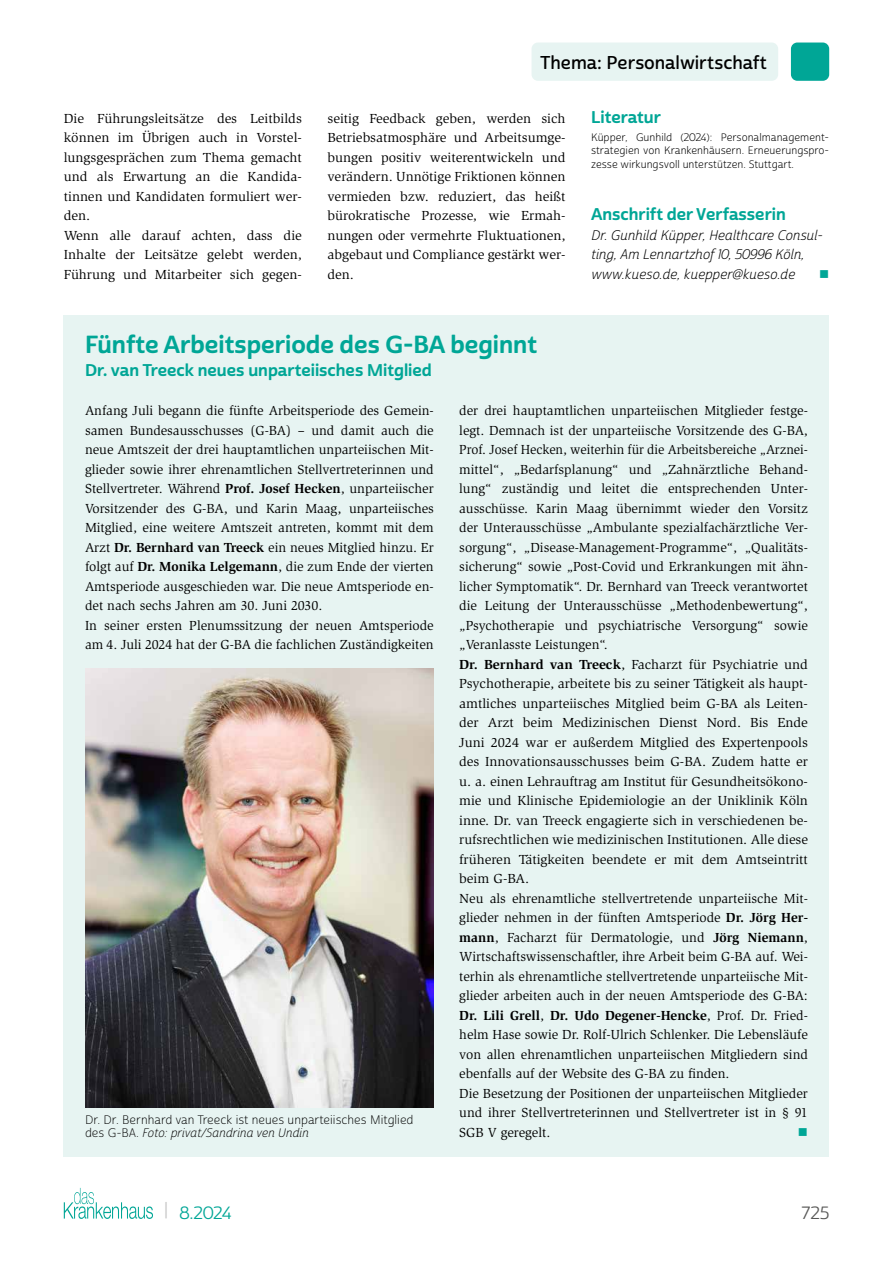
<style>
.page{position:relative;width:893px;height:1263px;background:#fff}
.page>*{position:absolute;margin:0;border:0;box-sizing:border-box;transform-origin:0 0}
.t1{font:24px "Cabrito Sans Nor Bol";color:#00a696}
.t2{font:18px "Cabrito Sans Nor Dem";color:#000}
.t3{font:17.25px "Cabrito Sans Nor Reg";color:#00a696}
.t4{font:17.25px "Cabrito Sans Nor Reg";color:#575756}
.t5{font:16.5px "Cabrito Sans Nor Bol";color:#00a696}
.t6{font:13.5px/19.5px "Slimbach Std";color:#000}
.t7{font:13.5px/19.5px "Cabrito Sans Nor Boo It";color:#000}
.t8{font:13.5px "Wingdings";color:#00a696}
.t9{font:12px "Cabrito Sans Nor Lig";color:#000}
.t10{font:12px "Cabrito Sans Nor Lig It";color:#000}
.t11{font:10.5px/13.5px "Cabrito Sans Nor Boo";color:#000;text-align:justify}
.s1{font-weight:700}
.s2{font-family:"Cabrito Sans Nor Lig"}
.s3{font-size:18.9px;color:#c6c6c6}
</style>
<div class="page">
<svg style="left:64px;top:1188px;width:89px;height:31px"></svg>
<div style="left:791px;top:43px;width:38px;height:38px;background:#00a696;border-radius:6px"></div>
<div style="left:531px;top:43px;width:247px;height:38px;background:#e7f4f2;border-radius:6px"></div>
<div style="left:64px;top:315px;width:765px;height:842px;background:#e7f4f2"></div>
<img style="left:85px;top:669px;width:349px;height:439px">
<h2 class="t2" style="left:540px;top:51px;width:228px">Thema: Personalwirtschaft</h2>
<p class="t6" style="left:64px;top:109px;width:240px">Die Führungsleitsätze des Leitbilds können im Übrigen auch in Vorstel&shy;lungsgesprächen zum Thema gemacht und als Erwartung an die Kandida&shy;tinnen und Kandidaten formuliert wer&shy;den.<br>Wenn alle darauf achten, dass die<br>Inhalte der Leitsätze gelebt werden,<br>Führung und Mitarbeiter sich gegen-</p>
<p class="t6" style="left:327px;top:109px;width:240px;text-align:justify">seitig Feedback geben, werden sich Betriebsatmosphäre und Arbeitsumge&shy;bungen positiv weiterentwickeln und verändern. Unnötige Friktionen können vermieden bzw. reduziert, das heißt bürokratische Prozesse, wie Ermah&shy;nungen oder vermehrte Fluktuationen, abgebaut und Compliance gestärkt wer&shy;den.</p>
<p class="t5" style="left:591px;top:107px;width:71px">Literatur</p>
<p class="t11" style="left:591px;top:130px;width:240px">Küpper, Gunhild (2024): Personalmanagement&shy;strategien von Krankenhäusern. Erneuerungspro&shy;zesse wirkungsvoll unterstützen. Stuttgart.</p>
<p class="t5" style="left:591px;top:204px;width:196px">Anschrift der Verfasserin</p>
<p class="t7" style="left:591px;top:226px;width:233px">Dr. Gunhild Küpper, Healthcare Consul&shy;ting, Am Lennartzhof 10, 50996 Köln, www.kueso.de, kuepper@kueso.de</p>
<p class="t8" style="left:819px;top:267px;width:12px">■</p>
<h1 class="t1" style="left:85px;top:329px;width:454px">Fünfte Arbeitsperiode des G-BA beginnt</h1>
<p class="t5" style="left:85px;top:360px;width:348px">Dr. van Treeck neues unparteiisches Mitglied</p>
<p class="t6" style="left:85px;top:401px;width:350px">Anfang Juli begann die fünfte Arbeitsperiode des Gemein&shy;samen Bundesausschusses (G-BA) – und damit auch die neue Amtszeit der drei hauptamtlichen unparteiischen Mit&shy;glieder sowie ihrer ehrenamtlichen Stellvertreterinnen und Stellvertreter. Während <span class="s1">Prof. Josef Hecken</span>, unparteiischer Vorsitzender des G-BA, und Karin Maag, unparteiisches Mitglied, eine weitere Amtszeit antreten, kommt mit dem Arzt <span class="s1">Dr. Bernhard van Treeck</span> ein neues Mitglied hinzu. Er folgt auf <span class="s1">Dr. Monika Lelgemann</span>, die zum Ende der vierten Amtsperiode ausgeschieden war. Die neue Amtsperiode en&shy;det nach sechs Jahren am 30. Juni 2030.<br>In seiner ersten Plenumssitzung der neuen Amtsperiode am 4. Juli 2024 hat der G-BA die fachlichen Zuständigkeiten</p>
<p class="t6" style="left:459px;top:401px;width:350px">der drei hauptamtlichen unparteiischen Mitglieder festge&shy;legt. Demnach ist der unparteiische Vorsitzende des G-BA, Prof. Josef Hecken, weiterhin für die Arbeitsbereiche „Arznei&shy;mittel“, „Bedarfsplanung“ und „Zahnärztliche Behand&shy;lung“ zuständig und leitet die entsprechenden Unter&shy;ausschüsse. Karin Maag übernimmt wieder den Vorsitz der Unterausschüsse „Ambulante spezialfachärztliche Ver&shy;sorgung“, „Disease-Management-Programme“, „Qualitäts&shy;sicherung“ sowie „Post-Covid und Erkrankungen mit ähn&shy;licher Symptomatik“. Dr. Bernhard van Treeck verantwortet die Leitung der Unterausschüsse „Methodenbewertung“, „Psychotherapie und psychiatrische Versorgung“ sowie „Veranlasste Leistungen“.<br><span class="s1">Dr. Bernhard van Treeck</span>, Facharzt für Psychiatrie und Psychotherapie, arbeitete bis zu seiner Tätigkeit als haupt&shy;amtliches unparteiisches Mitglied beim G-BA als Leiten&shy;der Arzt beim Medizinischen Dienst Nord. Bis Ende Juni 2024 war er außerdem Mitglied des Expertenpools des Innovationsausschusses beim G-BA. Zudem hatte er u. a. einen Lehrauftrag am Institut für Gesundheitsökono&shy;mie und Klinische Epidemiologie an der Uniklinik Köln inne. Dr. van Treeck engagierte sich in verschiedenen be&shy;rufsrechtlichen wie medizinischen Institutionen. Alle diese früheren Tätigkeiten beendete er mit dem Amtseintritt beim G-BA.<br>Neu als ehrenamtliche stellvertretende unparteiische Mit&shy;glieder nehmen in der fünften Amtsperiode <span class="s1">Dr. Jörg Her&shy;mann</span>, Facharzt für Dermatologie, und <span class="s1">Jörg Niemann</span>, Wirtschaftswissenschaftler, ihre Arbeit beim G-BA auf. Wei&shy;terhin als ehrenamtliche stellvertretende unparteiische Mit&shy;glieder arbeiten auch in der neuen Amtsperiode des G-BA:<br><span class="s1">Dr. Lili Grell</span>, <span class="s1">Dr. Udo Degener-Hencke</span>, Prof. Dr. Fried&shy;helm Hase sowie Dr. Rolf-Ulrich Schlenker. Die Lebensläufe von allen ehrenamtlichen unparteiischen Mitgliedern sind ebenfalls auf der Website des G-BA zu finden.<br>Die Besetzung der Positionen der unparteiischen Mitglieder und ihrer Stellvertreterinnen und Stellvertreter ist in § 91<br>SGB V geregelt.</p>
<p class="t9" style="left:85px;top:1112px;width:330px">Dr. Dr. Bernhard van Treeck ist neues unparteiisches Mitglied</p>
<p class="t10" style="left:85px;top:1125px;width:225px"><span class="s2">des G- BA.</span> Foto: privat/Sandrina ven Undin</p>
<p class="t8" style="left:798px;top:1125px;width:12px">■</p>
<p class="t3" style="left:164px;top:1202px;width:69px"><span class="s3">|</span> 8.2024</p>
<p class="t4" style="left:802px;top:1202px;width:29px">725</p>
</div>
